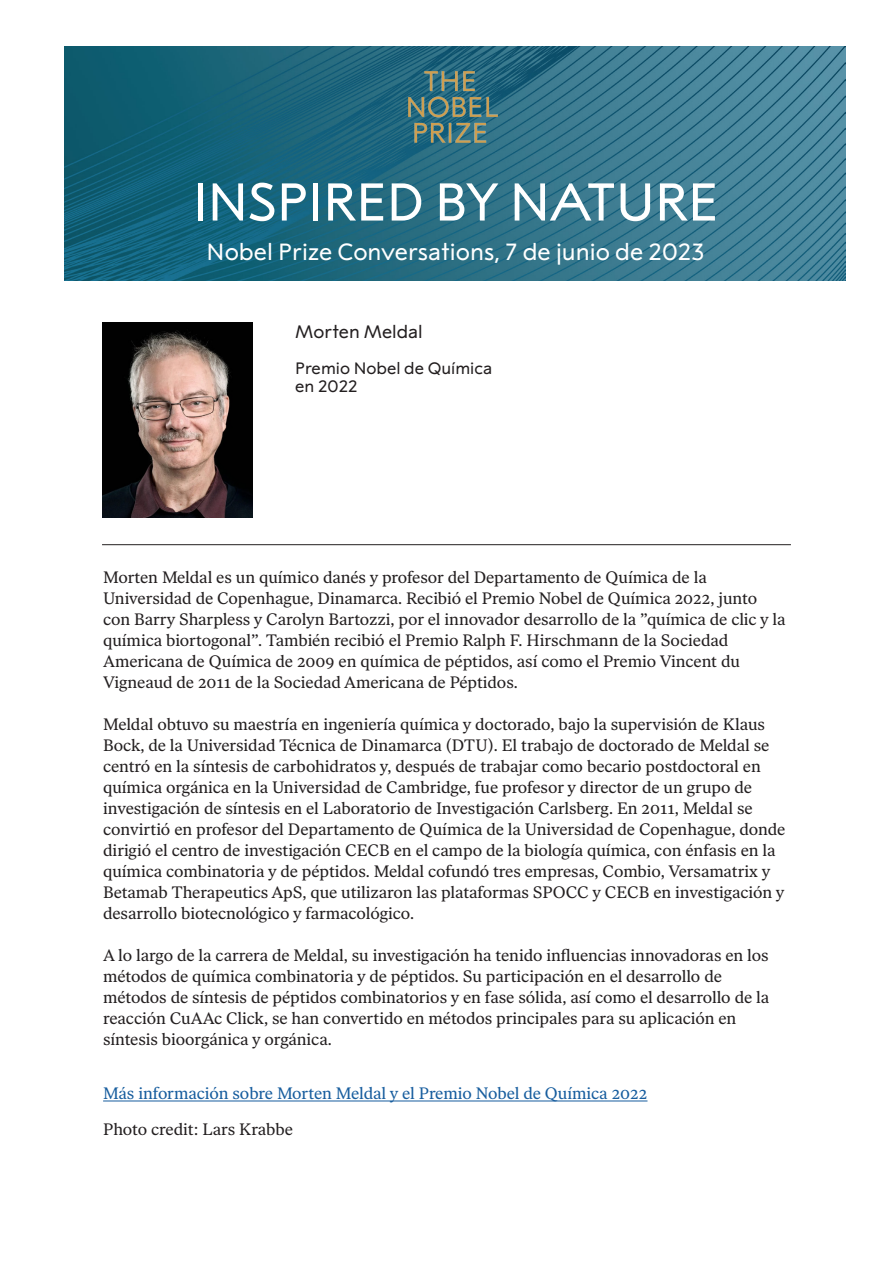
<style>
.page{position:relative;width:893px;height:1263px;background:#fff}
.page>*{position:absolute;margin:0;border:0;box-sizing:border-box;transform-origin:0 0}
.t1{font:53.1px "Alfred Sans";letter-spacing:-.01em;color:#fff}
.t2{font:23.4px "Alfred Sans";color:#fff}
.t3{font:18px "Alfred Sans";color:#231f20}
.t4{font:16.5px/21px "Alfred Serif Text";letter-spacing:-.005em;color:#231f20}
.t5{font:16.5px "Alfred Serif Text";letter-spacing:-.005em;color:#175d9e}
.t6{font:16.5px/18px "Alfred Sans";color:#231f20}
</style>
<div class="page">
<hr style="left:103px;top:1100px;width:544px;height:1px;background:#175d9e">
<hr style="left:102px;top:544px;width:689px;height:1px;background:#231f20">
<img style="left:64px;top:46px;width:781px;height:234px">
<img style="left:409px;top:72px;width:88px;height:70px">
<img style="left:102px;top:322px;width:150px;height:196px">
<p class="t1" style="left:192px;top:172px;width:528px">INSPIRED BY NATURE</p>
<p class="t2" style="left:207px;top:238px;width:499px">Nobel Prize Conversations, 7 de junio de 2023</p>
<p class="t3" style="left:295px;top:321px;width:129px">Morten Meldal</p>
<p class="t6" style="left:295px;top:359px;width:199px">Premio Nobel de Química en 2022</p>
<p class="t4" style="left:103px;top:567px;width:684px">Morten Meldal es un químico danés y profesor del Departamento de Química de la Universidad de Copenhague, Dinamarca. Recibió el Premio Nobel de Química 2022, junto con Barry Sharpless y Carolyn Bartozzi, por el innovador desarrollo de la ”química de clic y la química biortogonal”. También recibió el Premio Ralph F. Hirschmann de la Sociedad Americana de Química de 2009 en química de péptidos, así como el Premio Vincent du Vigneaud de 2011 de la Sociedad Americana de Péptidos.</p>
<p class="t4" style="left:103px;top:714px;width:684px">Meldal obtuvo su maestría en ingeniería química y doctorado, bajo la supervisión de Klaus Bock, de la Universidad Técnica de Dinamarca (DTU). El trabajo de doctorado de Meldal se centró en la síntesis de carbohidratos y, después de trabajar como becario postdoctoral en química orgánica en la Universidad de Cambridge, fue profesor y director de un grupo de investigación de síntesis en el Laboratorio de Investigación Carlsberg. En 2011, Meldal se convirtió en profesor del Departamento de Química de la Universidad de Copenhague, donde dirigió el centro de investigación CECB en el campo de la biología química, con énfasis en la química combinatoria y de péptidos. Meldal cofundó tres empresas, Combio, Versamatrix y Betamab Therapeutics ApS, que utilizaron las plataformas SPOCC y CECB en investigación y desarrollo biotecnológico y farmacológico.</p>
<p class="t4" style="left:103px;top:945px;width:668px">A lo largo de la carrera de Meldal, su investigación ha tenido influencias innovadoras en los métodos de química combinatoria y de péptidos. Su participación en el desarrollo de métodos de síntesis de péptidos combinatorios y en fase sólida, así como el desarrollo de la reacción CuAAc Click, se han convertido en métodos principales para su aplicación en síntesis bioorgánica y orgánica.</p>
<p class="t5" style="left:103px;top:1084px;width:546px">Más información sobre Morten Meldal y el Premio Nobel de Química 2022</p>
<p class="t4" style="left:103px;top:1119px;width:191px">Photo credit: Lars Krabbe</p>
</div>
